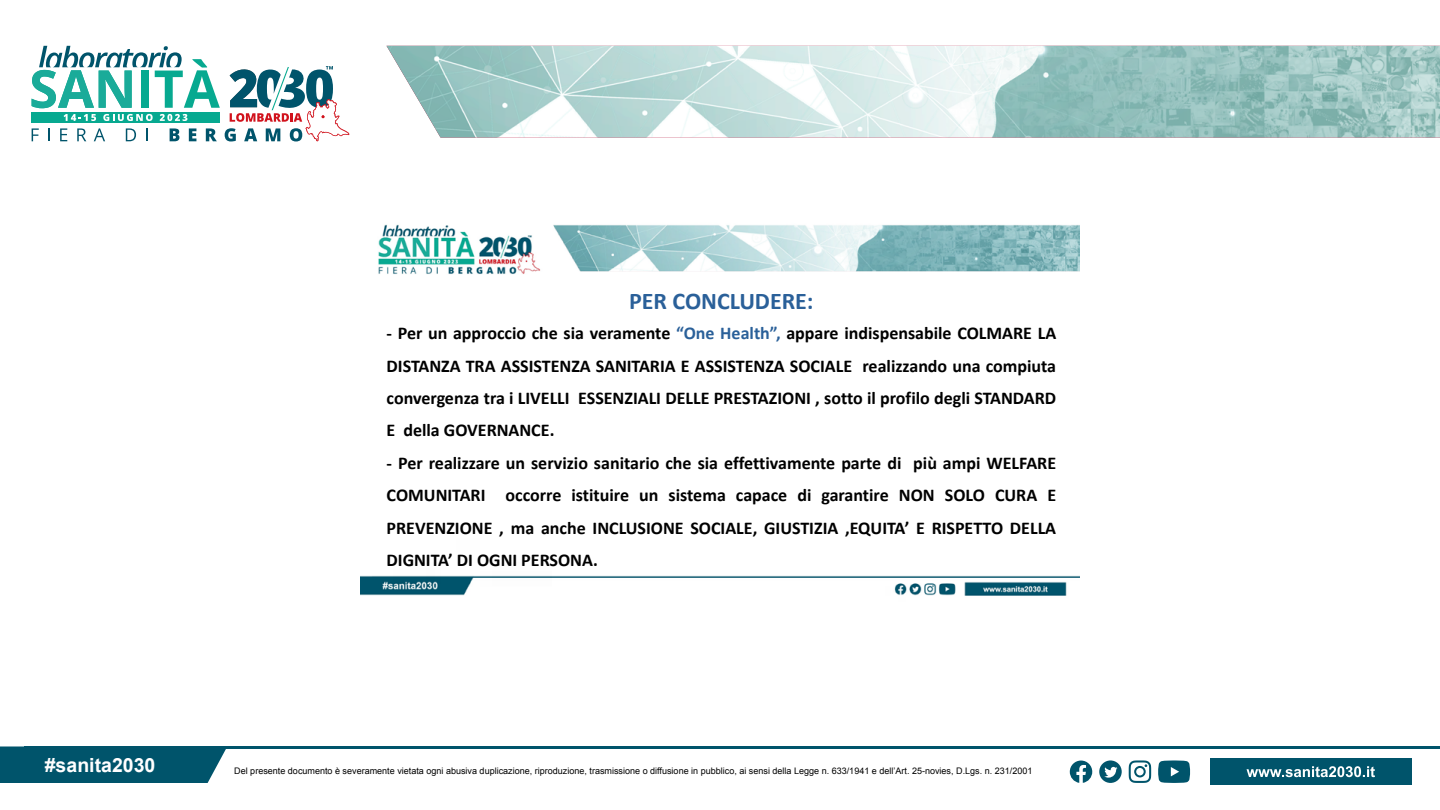
<style>
.page{position:relative;width:1440px;height:810px;background:#fff}
.page>*{position:absolute;margin:0;border:0;box-sizing:border-box;transform-origin:0 0}
.t1{font:700 24px "Calibri";color:#2a6099}
.t2{font:700 19.5px "Arial";color:#fff}
.t3{font:700 18px/32.2px "Calibri";color:#000;text-align:justify}
.t4{font:9px "Arial";color:#000}
.s1{color:#2a6099}
</style>
<div class="page">
<img style="left:386px;top:46px;width:1054px;height:92px">
<svg style="left:32px;top:46px;width:317px;height:95px"></svg>
<div style="left:0;top:746px;width:226px;height:37px;background:#00546b"></div>
<div style="left:1210px;top:759px;width:201px;height:26px;background:#00546b"></div>
<hr style="left:24px;top:746px;width:1416px;height:3px;background:#00546b">
<svg style="left:1247px;top:766px;width:128px;height:11px"></svg>
<svg style="left:1129px;top:760px;width:22px;height:23px"></svg>
<svg style="left:1158px;top:760px;width:32px;height:23px"></svg>
<svg style="left:1070px;top:761px;width:22px;height:22px"></svg>
<svg style="left:1099px;top:760px;width:23px;height:23px"></svg>
<img style="left:360px;top:224px;width:720px;height:372px">
<p class="t2" style="left:45px;top:752px;width:112px">#sanita2030</p>
<h1 class="t1" style="left:629px;top:284px;width:186px">PER CONCLUDERE:</h1>
<p class="t3" style="left:387px;top:317px;width:671px">- Per un approccio che sia veramente <span class="s1">“One Health”,</span> appare indispensabile COLMARE LA DISTANZA TRA ASSISTENZA SANITARIA E ASSISTENZA SOCIALE realizzando una compiuta convergenza tra i LIVELLI ESSENZIALI DELLE PRESTAZIONI , sotto il profilo degli STANDARD E della GOVERNANCE.</p>
<p class="t3" style="left:387px;top:447px;width:671px">- Per realizzare un servizio sanitario che sia effettivamente parte di più ampi WELFARE COMUNITARI occorre istituire un sistema capace di garantire NON SOLO CURA E PREVENZIONE , ma anche INCLUSIONE SOCIALE, GIUSTIZIA ,EQUITA’ E RISPETTO DELLA DIGNITA’ DI OGNI PERSONA.</p>
<p class="t4" style="left:234px;top:765px;width:800px">Del presente documento è severamente vietata ogni abusiva duplicazione, riproduzione, trasmissione o diffusione in pubblico, ai sensi della Legge n. 633/1941 e dell’Art. 25-novies, D.Lgs. n. 231/2001</p>
</div>
